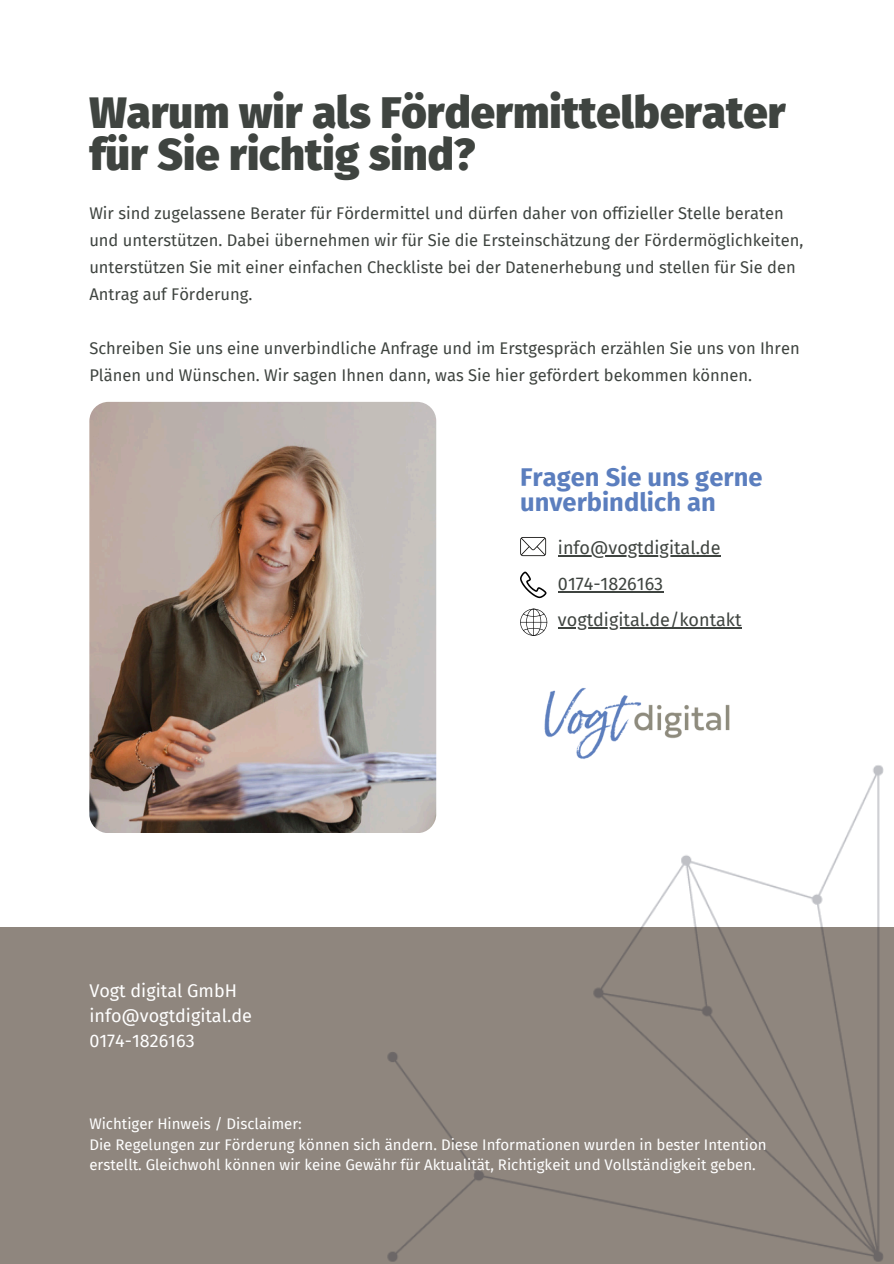
<style>
.page{position:relative;width:894px;height:1264px;background:#fff}
.page>*{position:absolute;margin:0;border:0;box-sizing:border-box;transform-origin:0 0}
.t1{font:900 43.5px/41.7px "Fira Sans";color:#3f4440}
.t2{font:700 25.5px/24.8px "Fira Sans";color:#5b7ebe}
.t3{font:18px "Fira Sans";color:#3f4440}
.t4{font:18px/24.8px "Fira Sans";color:#fff}
.t5{font:16.5px/27px "Fira Sans";color:#3f4440}
.t6{font:15px/20.2px "Fira Sans";color:#fff}
</style>
<div class="page">
<img style="left:0;top:461px;width:893px;height:802px">
<img style="left:89px;top:402px;width:347px;height:430px;border-radius:19px">
<img style="left:520px;top:664px;width:233px;height:119px">
<svg style="left:520px;top:537px;width:26px;height:19px"></svg>
<svg style="left:520px;top:571px;width:26px;height:27px"></svg>
<svg style="left:520px;top:608px;width:27px;height:27px"></svg>
<hr style="left:557px;top:555px;width:163px;height:1px;background:#3f4440">
<hr style="left:557px;top:591px;width:106px;height:1px;background:#3f4440">
<hr style="left:557px;top:627px;width:184px;height:1px;background:#3f4440">
<h3 class="t1" style="left:89px;top:92px;width:697px">Warum wir als Fördermittelberater für Sie richtig sind?</h3>
<p class="t5" style="left:89px;top:200px;width:715px">Wir sind zugelassene Berater für Fördermittel und dürfen daher von offizieller Stelle beraten und unterstützen. Dabei übernehmen wir für Sie die Ersteinschätzung der Fördermöglichkeiten, unterstützen Sie mit einer einfachen Checkliste bei der Datenerhebung und stellen für Sie den Antrag auf Förderung.</p>
<p class="t5" style="left:89px;top:335px;width:711px">Schreiben Sie uns eine unverbindliche Anfrage und im Erstgespräch erzählen Sie uns von Ihren<br>Plänen und Wünschen. Wir sagen Ihnen dann, was Sie hier gefördert bekommen können.</p>
<h3 class="t4" style="left:89px;top:979px;width:164px">Vogt digital GmbH info@vogtdigital.de<br>0174-1826163</h3>
<h3 class="t2" style="left:520px;top:465px;width:244px">Fragen Sie uns gerne unverbindlich an</h3>
<p class="t3" style="left:557px;top:537px;width:164px">info@vogtdigital.de</p>
<p class="t3" style="left:557px;top:573px;width:107px">0174-1826163</p>
<h3 class="t3" style="left:557px;top:609px;width:185px">vogtdigital.de/kontakt</h3>
<h2 class="t6" style="left:89px;top:1114px;width:214px">Wichtiger Hinweis / Disclaimer:</h2>
<p class="t6" style="left:89px;top:1134px;width:678px">Die Regelungen zur Förderung können sich ändern. Diese Informationen wurden in bester Intention erstellt. Gleichwohl können wir keine Gewähr für Aktualität, Richtigkeit und Vollständigkeit geben.</p>
</div>
